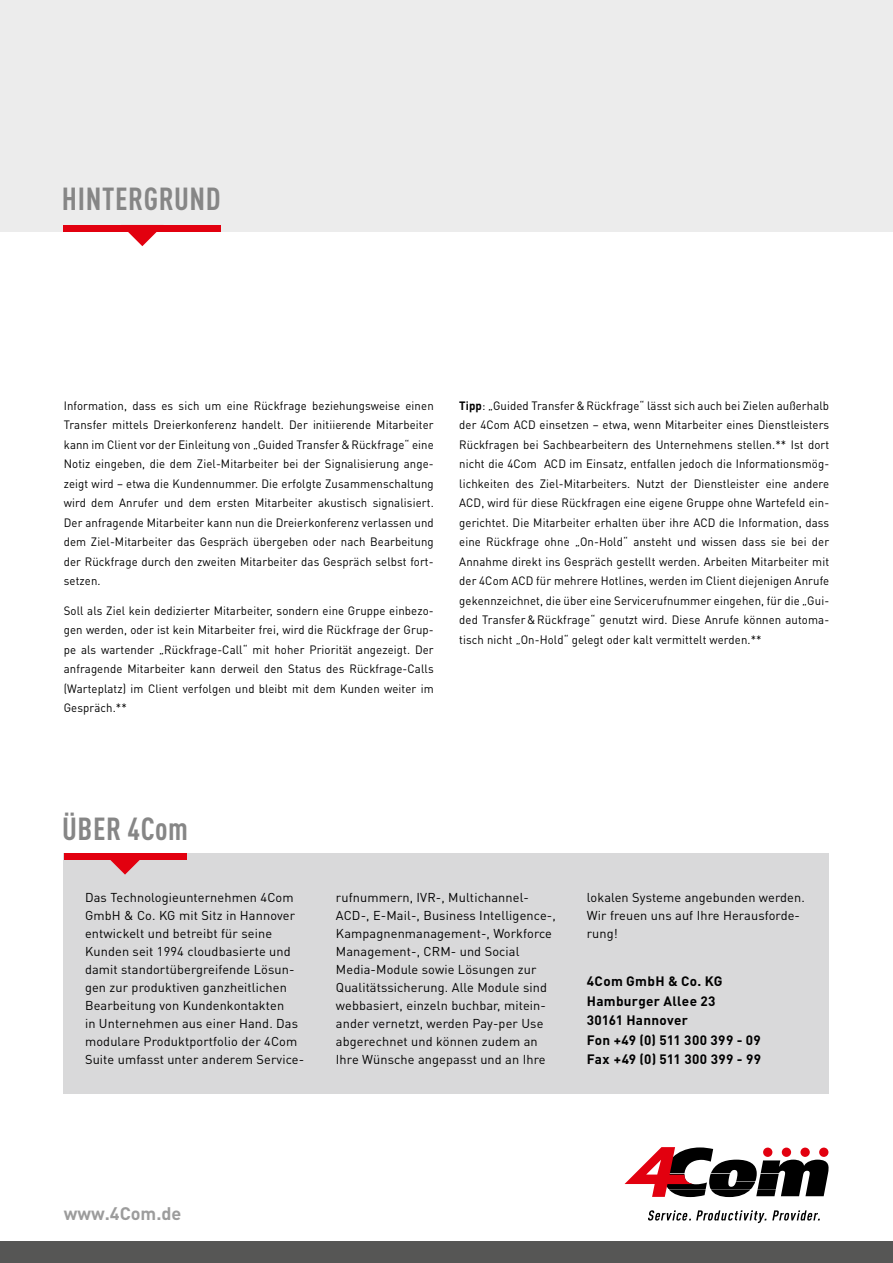
<style>
.page{position:relative;width:893px;height:1263px;background:#fff}
.page>*{position:absolute;margin:0;border:0;box-sizing:border-box;transform-origin:0 0}
.t1{font:700 condensed 31.5px "DINOT";letter-spacing:.02em;color:#868686}
.t2{font:700 18px "DINOT";color:#9c9c9c}
.t3{font:700 13.5px/19.5px "DINOT";letter-spacing:.025em;color:#000}
.t4{font:12.75px/18px "DINOT";letter-spacing:.01em;color:#000}
.t5{font:12px/19.5px "DINOT";letter-spacing:.01em;color:#000;text-align:justify;scale:.95 1}
.s1{font-weight:700}
</style>
<div class="page">
<div style="left:0;top:0;width:893px;height:231px;background:#ececec"></div>
<div style="left:0;top:1242px;width:893px;height:21px;background:#565655"></div>
<div style="left:64px;top:225px;width:157px;height:6px;background:#e2000f"></div>
<svg style="left:121px;top:231px;width:43px;height:15px"></svg>
<div style="left:64px;top:853px;width:765px;height:241px;background:#d9d9da"></div>
<div style="left:64px;top:853px;width:122px;height:7px;background:#e2000f"></div>
<svg style="left:110px;top:860px;width:30px;height:15px"></svg>
<svg style="left:648px;top:1210px;width:172px;height:13px"></svg>
<svg style="left:624px;top:1147px;width:205px;height:50px"></svg>
<h1 class="t1" style="left:62px;top:180px;width:160px">HINTERGRUND</h1>
<p class="t5" style="left:64px;top:395px;width:391px">Information, dass es sich um eine Rückfrage beziehungsweise einen Transfer mittels Dreierkonferenz handelt. Der initiierende Mitarbeiter kann im Client vor der Einleitung von „Guided Transfer&amp;Rückfrage“ eine Notiz eingeben, die dem Ziel-Mitarbeiter bei der Signalisierung ange&shy;zeigt wird – etwa die Kundennummer. Die erfolgte Zusammenschaltung wird dem Anrufer und dem ersten Mitarbeiter akustisch signalisiert.<br>Der anfragende Mitarbeiter kann nun die Dreierkonferenz verlassen und dem Ziel-Mitarbeiter das Gespräch übergeben oder nach Bearbeitung der Rückfrage durch den zweiten Mitarbeiter das Gespräch selbst fort&shy;setzen.</p>
<p class="t5" style="left:64px;top:600px;width:391px">Soll als Ziel kein dedizierter Mitarbeiter, sondern eine Gruppe einbezo&shy;gen werden, oder ist kein Mitarbeiter frei, wird die Rückfrage der Grup&shy;pe als wartender „Rückfrage-Call“ mit hoher Priorität angezeigt. Der anfragende Mitarbeiter kann derweil den Status des Rückfrage-Calls (Warteplatz) im Client verfolgen und bleibt mit dem Kunden weiter im Gespräch.**</p>
<p class="t5" style="left:459px;top:395px;width:391px"><span class="s1">Tipp</span>: „Guided Transfer&amp;Rückfrage“ lässt sich auch bei Zielen außerhalb der 4Com ACD einsetzen – etwa, wenn Mitarbeiter eines Dienstleisters Rückfragen bei Sachbearbeitern des Unternehmens stellen.** Ist dort nicht die 4Com ACD im Einsatz, entfallen jedoch die Informationsmög&shy;lichkeiten des Ziel-Mitarbeiters. Nutzt der Dienstleister eine andere ACD, wird für diese Rückfragen eine eigene Gruppe ohne Wartefeld ein&shy;gerichtet. Die Mitarbeiter erhalten über ihre ACD die Information, dass eine Rückfrage ohne „On-Hold“ ansteht und wissen dass sie bei der Annahme direkt ins Gespräch gestellt werden. Arbeiten Mitarbeiter mit der 4Com ACD für mehrere Hotlines, werden im Client diejenigen Anrufe gekennzeichnet, die über eine Servicerufnummer eingehen, für die „Gui&shy;ded Transfer&amp;Rückfrage“ genutzt wird. Diese Anrufe können automa&shy;tisch nicht „On-Hold“ gelegt oder kalt vermittelt werden.**</p>
<h1 class="t1" style="left:62px;top:809px;width:127px">ÜBER 4COM</h1>
<p class="t4" style="left:85px;top:888px;width:221px">Das Technologieunternehmen 4Com GmbH &amp; Co. KG mit Sitz in Hannover entwickelt und betreibt für seine Kunden seit 1994 cloudbasierte und damit standortübergreifende Lösun&shy;gen zur produktiven ganzheitlichen Bearbeitung von Kundenkontakten<br>in Unternehmen aus einer Hand. Das modulare Produktportfolio der 4Com Suite umfasst unter anderem Service-</p>
<p class="t4" style="left:336px;top:888px;width:221px">rufnummern, IVR-, Multichannel-ACD-, E-Mail-, Business Intelligence-, Kampagnenmanagement-, Workforce Management-, CRM- und Social Media-Module sowie Lösungen zur Qualitätssicherung. Alle Module sind webbasiert, einzeln buchbar, mitein&shy;ander vernetzt, werden Pay-per Use abgerechnet und können zudem an Ihre Wünsche angepasst und an Ihre</p>
<p class="t4" style="left:587px;top:888px;width:220px">lokalen Systeme angebunden werden.<br>Wir freuen uns auf Ihre Herausforde&shy;rung!</p>
<p class="t3" style="left:587px;top:971px;width:176px">4Com GmbH &amp; Co. KG<br>Hamburger Allee 23<br>30161 Hannover<br>Fon +49 (0) 511 300 399 - 09<br>Fax +49 (0) 511 300 399 - 99</p>
<h2 class="t2" style="left:64px;top:1202px;width:119px">www.4Com.de</h2>
</div>
